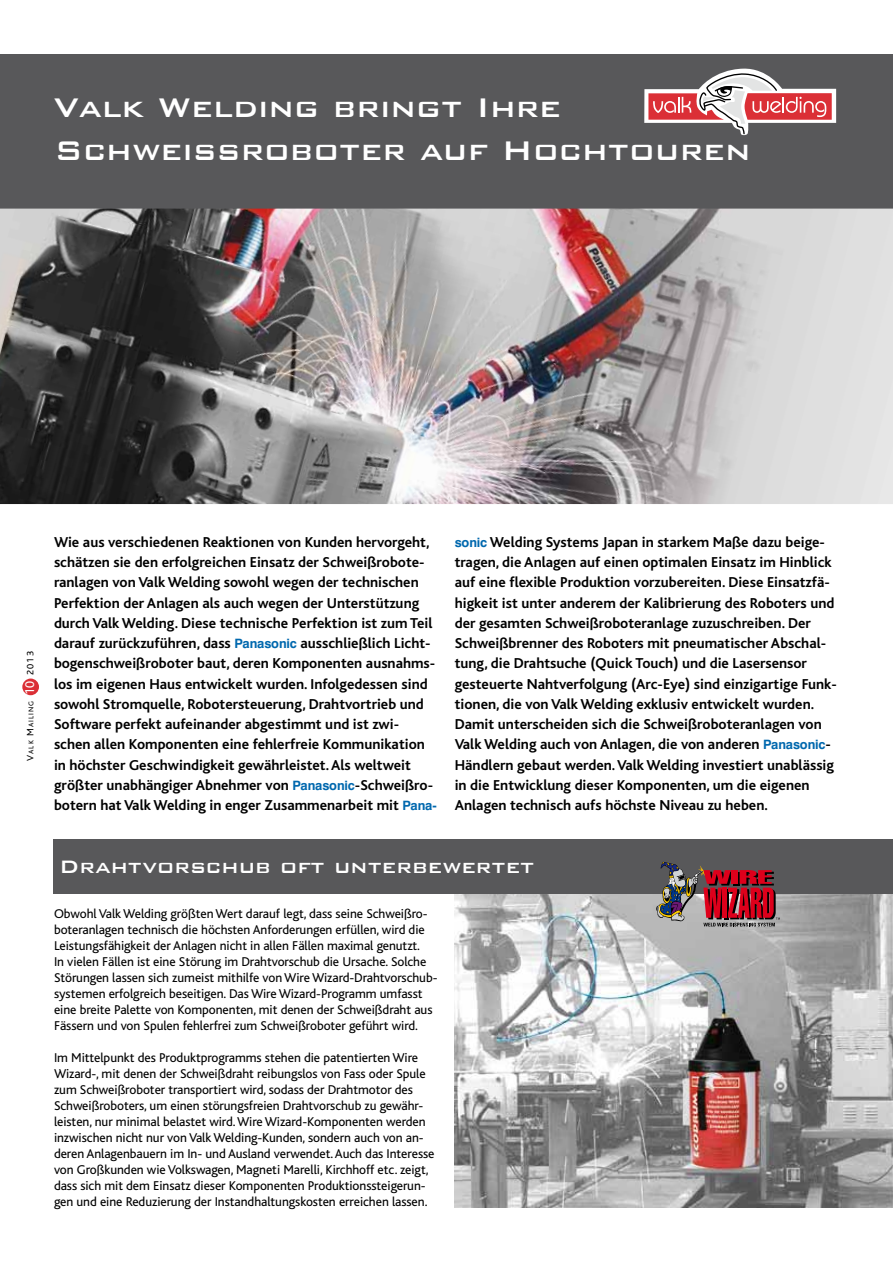
<style>
.page{position:relative;width:893px;height:1263px;background:#fff}
.page>*{position:absolute;margin:0;border:0;box-sizing:border-box;transform-origin:0 0}
.t1{font:500 36px/43.2px "Bank Gothic";color:#fff}
.t2{font:500 24px "Bank Gothic";color:#fff}
.t3{font:700 15px/20.2px "Kl Bliss";color:#000}
.t4{font:13.35px/16px "Kl Bliss";letter-spacing:-.005em;color:#000}
.t5{font:13.35px "Kl Bliss";color:#fff}
.t6{font:9.75px "Kl Bliss";color:#000}
.t7{font:7.35px "Kl Bliss";letter-spacing:.135em;color:#000}
.s1{font-size:9.75px}
.s2{font-family:"Swiss 721 BT";font-size:12.9px;color:#0068ae}
</style>
<div class="page">
<div style="left:22px;top:678px;width:17px;height:17px;background:#db2f36;border-radius:50%"></div>
<div style="left:0;top:54px;width:893px;height:155px;background:#58585a"></div>
<img style="left:0;top:209px;width:893px;height:295px">
<img style="left:455px;top:894px;width:438px;height:313px">
<div style="left:53px;top:839px;width:840px;height:55px;background:#58585a"></div>
<img style="left:656px;top:862px;width:124px;height:64px">
<svg style="left:644px;top:68px;width:192px;height:68px"></svg>
<h1 class="t1" style="left:54px;top:82px;width:698px">Valk Welding bringt Ihre<br>Schweißroboter auf Hochtouren</h1>
<p class="t6" style="left:25px;top:675px;width:25px;rotate:-90deg">2013</p>
<p class="t5" style="left:23px;top:695px;width:15px;rotate:-90deg">10</p>
<p class="t7" style="left:27px;top:761px;width:61px;rotate:-90deg"><span class="s1">V</span>alk <span class="s1">M</span>ailing</p>
<p class="t3" style="left:54px;top:532px;width:384px">Wie aus verschiedenen Reaktionen von Kunden hervorgeht, schätzen sie den erfolgreichen Einsatz der Schweißrobote&shy;ranlagen von Valk Welding sowohl wegen der technischen Perfektion der Anlagen als auch wegen der Unterstützung durch Valk Welding. Diese technische Perfektion ist zum Teil darauf zurückzuführen, dass <span class="s2">Panasonic</span> ausschließlich Licht&shy;bogenschweißroboter baut, deren Komponenten ausnahms&shy;los im eigenen Haus entwickelt wurden. Infolgedessen sind sowohl Stromquelle, Robotersteuerung, Drahtvortrieb und Software perfekt aufeinander abgestimmt und ist zwi&shy;schen allen Komponenten eine fehlerfreie Kommunikation in höchster Geschwindigkeit gewährleistet. Als weltweit größter unabhängiger Abnehmer von <span class="s2">Panasonic</span>-Schweißro&shy;botern hat Valk Welding in enger Zusammenarbeit mit <span class="s2">Pana-</span></p>
<p class="t3" style="left:455px;top:532px;width:384px"><span class="s2">sonic</span> Welding Systems Japan in starkem Maße dazu beige&shy;tragen, die Anlagen auf einen optimalen Einsatz im Hinblick auf eine flexible Produktion vorzubereiten. Diese Einsatzfä&shy;higkeit ist unter anderem der Kalibrierung des Roboters und der gesamten Schweißroboteranlage zuzuschreiben. Der Schweißbrenner des Roboters mit pneumatischer Abschal&shy;tung, die Drahtsuche (Quick Touch) und die Lasersensor gesteuerte Nahtverfolgung (Arc-Eye) sind einzigartige Funk&shy;tionen, die von Valk Welding exklusiv entwickelt wurden.<br>Damit unterscheiden sich die Schweißroboteranlagen von Valk Welding auch von Anlagen, die von anderen <span class="s2">Panasonic</span>-Händlern gebaut werden. Valk Welding investiert unablässig in die Entwicklung dieser Komponenten, um die eigenen Anlagen technisch aufs höchste Niveau zu heben.</p>
<h2 class="t2" style="left:59px;top:848px;width:477px">Drahtvorschub oft unterbewertet</h2>
<p class="t4" style="left:54px;top:906px;width:385px">Obwohl Valk Welding größten Wert darauf legt, dass seine Schweißro&shy;boteranlagen technisch die höchsten Anforderungen erfüllen, wird die Leistungsfähigkeit der Anlagen nicht in allen Fällen maximal genutzt.<br>In vielen Fällen ist eine Störung im Drahtvorschub die Ursache. Solche Störungen lassen sich zumeist mithilfe von Wire Wizard-Drahtvorschub&shy;systemen erfolgreich beseitigen. Das Wire Wizard-Programm umfasst eine breite Palette von Komponenten, mit denen der Schweißdraht aus Fässern und von Spulen fehlerfrei zum Schweißroboter geführt wird.</p>
<p class="t4" style="left:54px;top:1050px;width:382px">Im Mittelpunkt des Produktprogramms stehen die patentierten Wire Wizard-, mit denen der Schweißdraht reibungslos von Fass oder Spule zum Schweißroboter transportiert wird, sodass der Drahtmotor des Schweißroboters, um einen störungsfreien Drahtvorschub zu gewähr&shy;leisten, nur minimal belastet wird. Wire Wizard-Komponenten werden inzwischen nicht nur von Valk Welding-Kunden, sondern auch von an&shy;deren Anlagenbauern im In- und Ausland verwendet. Auch das Interesse von Großkunden wie Volkswagen, Magneti Marelli, Kirchhoff etc. zeigt, dass sich mit dem Einsatz dieser Komponenten Produktionssteigerun&shy;gen und eine Reduzierung der Instandhaltungskosten erreichen lassen.</p>
</div>
